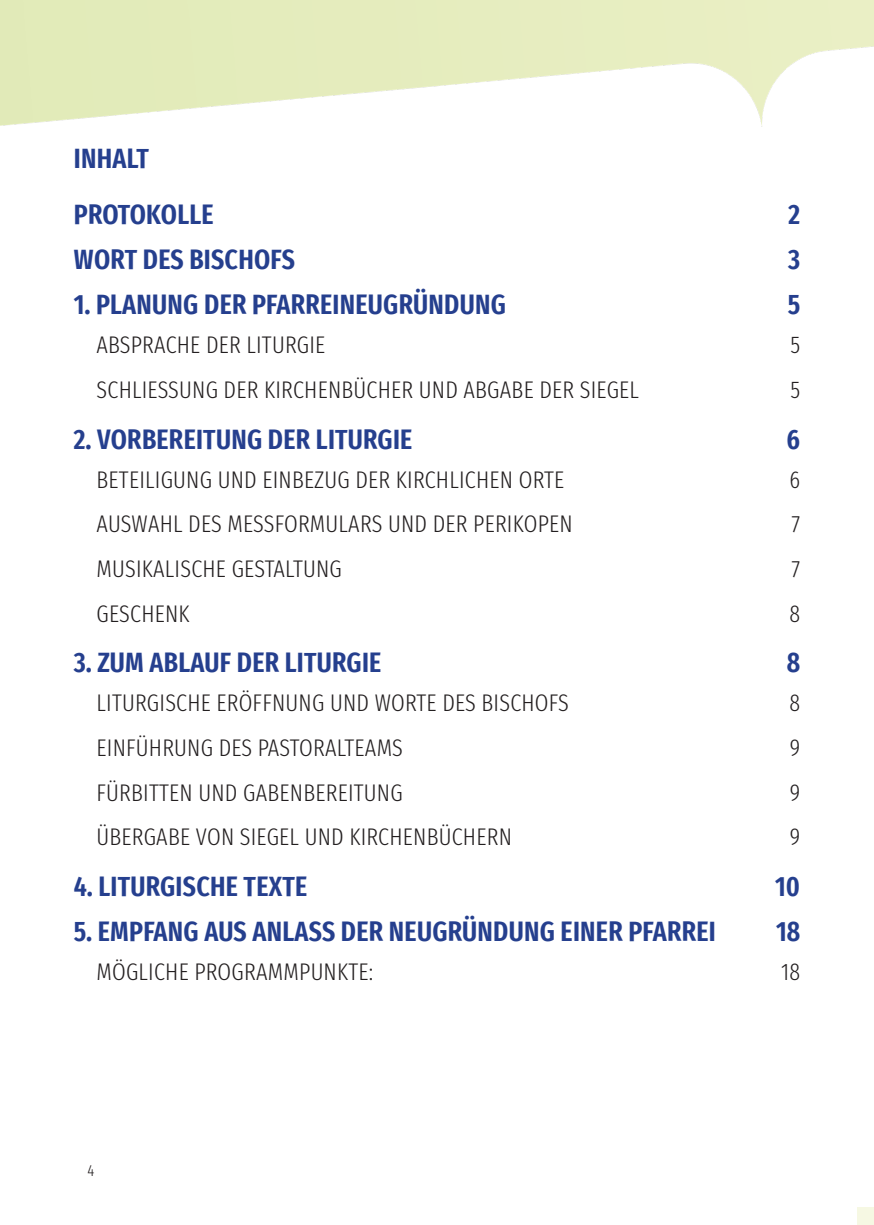
<style>
.page{position:relative;width:874px;height:1225px;background:#fff}
.page>*{position:absolute;margin:0;border:0;box-sizing:border-box;transform-origin:0 0}
.t1{font:600 extra-condensed 28px "Fira Sans";letter-spacing:.01em;color:#253f8e}
.t2{font:300 extra-condensed 24px "Fira Sans";letter-spacing:.01em;color:#231f20}
.t3{font:300 extra-condensed 16px "Fira Sans";color:#231f20}
</style>
<div class="page">
<img style="left:857px;top:1207px;width:16px;height:1px">
<div style="left:856px;top:1208px;width:17px;height:17px;background:#f6f8e3"></div>
<p class="t1" style="left:74px;top:135px;width:76px">INHALT</p>
<p class="t1" style="left:74px;top:192px;width:141px">PROTOKOLLE</p>
<p class="t1" style="left:788px;top:192px;width:13px">2</p>
<p class="t1" style="left:74px;top:237px;width:222px">WORT DES BISCHOFS</p>
<p class="t1" style="left:787px;top:237px;width:14px">3</p>
<p class="t1" style="left:74px;top:282px;width:433px">1. PLANUNG DER PFARREINEUGRÜNDUNG</p>
<p class="t1" style="left:787px;top:282px;width:14px">5</p>
<p class="t2" style="left:96px;top:328px;width:230px">ABSPRACHE DER LITURGIE</p>
<p class="t2" style="left:790px;top:328px;width:11px">5</p>
<p class="t2" style="left:96px;top:372px;width:543px">SCHLIESSUNG DER KIRCHENBÜCHER UND ABGABE DER SIEGEL</p>
<p class="t2" style="left:790px;top:372px;width:11px">5</p>
<p class="t1" style="left:74px;top:416px;width:340px">2. VORBEREITUNG DER LITURGIE</p>
<p class="t1" style="left:786px;top:416px;width:15px">6</p>
<p class="t2" style="left:96px;top:462px;width:469px">BETEILIGUNG UND EINBEZUG DER KIRCHLICHEN ORTE</p>
<p class="t2" style="left:789px;top:462px;width:12px">6</p>
<p class="t2" style="left:96px;top:507px;width:477px">AUSWAHL DES MESSFORMULARS UND DER PERIKOPEN</p>
<p class="t2" style="left:791px;top:507px;width:10px">7</p>
<p class="t2" style="left:96px;top:551px;width:247px">MUSIKALISCHE GESTALTUNG</p>
<p class="t2" style="left:791px;top:551px;width:10px">7</p>
<p class="t2" style="left:96px;top:596px;width:95px">GESCHENK</p>
<p class="t2" style="left:789px;top:596px;width:12px">8</p>
<p class="t1" style="left:74px;top:639px;width:309px">3. ZUM ABLAUF DER LITURGIE</p>
<p class="t1" style="left:786px;top:639px;width:15px">8</p>
<p class="t2" style="left:96px;top:686px;width:473px">LITURGISCHE ERÖFFNUNG UND WORTE DES BISCHOFS</p>
<p class="t2" style="left:789px;top:686px;width:12px">8</p>
<p class="t2" style="left:96px;top:730px;width:307px">EINFÜHRUNG DES PASTORALTEAMS</p>
<p class="t2" style="left:789px;top:730px;width:12px">9</p>
<p class="t2" style="left:96px;top:775px;width:307px">FÜRBITTEN UND GABENBEREITUNG</p>
<p class="t2" style="left:789px;top:775px;width:12px">9</p>
<p class="t2" style="left:96px;top:820px;width:416px">ÜBERGABE VON SIEGEL UND KIRCHENBÜCHERN</p>
<p class="t2" style="left:789px;top:820px;width:12px">9</p>
<p class="t1" style="left:74px;top:863px;width:235px">4. LITURGISCHE TEXTE</p>
<p class="t1" style="left:774px;top:863px;width:26px">10</p>
<p class="t1" style="left:74px;top:908px;width:643px">5. EMPFANG AUS ANLASS DER NEUGRÜNDUNG EINER PFARREI</p>
<p class="t1" style="left:775px;top:908px;width:26px">18</p>
<p class="t2" style="left:96px;top:954px;width:278px">MÖGLICHE PROGRAMMPUNKTE:</p>
<p class="t2" style="left:780px;top:954px;width:20px">18</p>
<p class="t3" style="left:87px;top:1159px;width:8px">4</p>
</div>
